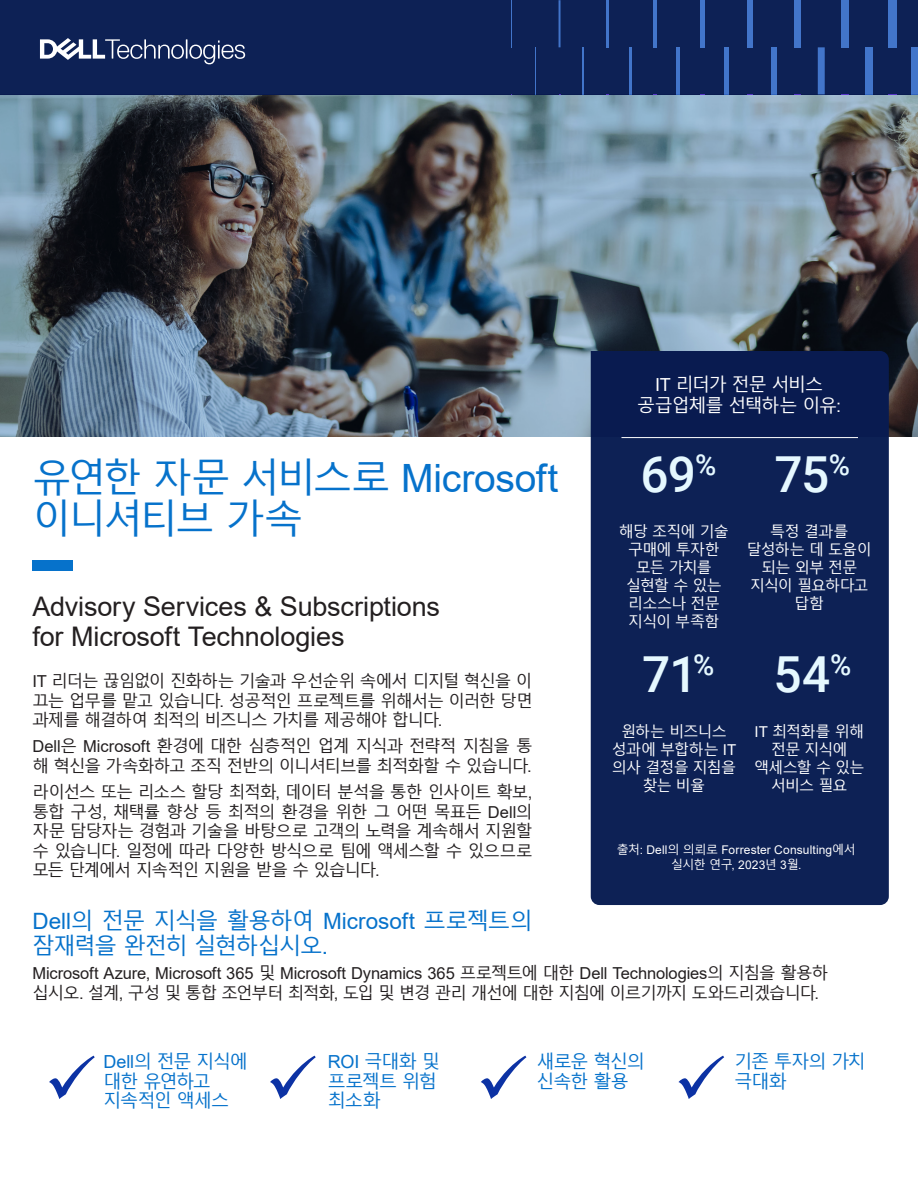
<style>
.page{position:relative;width:918px;height:1188px;background:#fff}
.page>*{position:absolute;margin:0;border:0;box-sizing:border-box;transform-origin:0 0}
.At_a_Glance{font:500 49.65px "Roboto";letter-spacing:-.02em;color:#e5f8ff}
.Document_Headline{font:39px/40.5px "Malgun Gothic";letter-spacing:-.07em;color:#0672cb}
.Body_copy_Dell_Dark_Gray_9_12{font:27px/30px "Arial";letter-spacing:-.005em;color:#231f20}
.Body_Text{font:22.5px/25.5px "Malgun Gothic";letter-spacing:-.065em;color:#0672cb}
.At_a_Glance-2{font:18px/19.5px "Malgun Gothic";letter-spacing:-.055em;color:#0672cb}
.At_a_Glance-3{font:18px/21px "Malgun Gothic";letter-spacing:-.065em;color:#fff;text-align:center}
.Body_Text-2{font:16.5px/19.5px "Malgun Gothic";letter-spacing:-.06em;color:#231f20;text-align:justify}
.Body_Text-3{font:16.5px/19.5px "Arial";letter-spacing:-.01em;color:#231f20}
.At_a_Glance-4{font:15px/18px "Malgun Gothic";letter-spacing:-.055em;color:#fff;text-align:center}
.At_a_Glance-5{font:12px/15px "Arial";letter-spacing:.01em;color:#fff;text-align:center}
.s1{font-family:"Arial"}
.s2{font-family:"Malgun Gothic"}
</style>
<div class="page">
<div style="left:32px;top:561px;width:41px;height:10px;background:#0672cb"></div>
<svg style="left:49px;top:1056px;width:46px;height:43px"></svg>
<svg style="left:270px;top:1056px;width:46px;height:43px"></svg>
<svg style="left:481px;top:1056px;width:45px;height:43px"></svg>
<svg style="left:678px;top:1056px;width:46px;height:43px"></svg>
<div style="left:0;top:0;width:918px;height:94px;background:#0d2155"></div>
<svg style="left:40px;top:38px;width:205px;height:26px"></svg>
<hr style="left:511px;top:0;width:1px;height:47px;background:#4275ca">
<div style="left:888px;top:0;width:9px;height:47px;background:#4275ca"></div>
<div style="left:841px;top:0;width:8px;height:47px;background:#4275ca"></div>
<div style="left:794px;top:0;width:7px;height:47px;background:#4275ca"></div>
<div style="left:747px;top:0;width:6px;height:47px;background:#4275ca"></div>
<div style="left:700px;top:0;width:5px;height:47px;background:#4275ca"></div>
<hr style="left:653px;top:0;width:4px;height:47px;background:#4275ca">
<hr style="left:606px;top:0;width:3px;height:47px;background:#4275ca">
<hr style="left:559px;top:0;width:2px;height:47px;background:#4275ca">
<hr style="left:535px;top:47px;width:1px;height:48px;background:#4275ca">
<div style="left:912px;top:47px;width:6px;height:48px;background:#4275ca"></div>
<div style="left:865px;top:47px;width:8px;height:48px;background:#4275ca"></div>
<div style="left:818px;top:47px;width:7px;height:48px;background:#4275ca"></div>
<div style="left:771px;top:47px;width:6px;height:48px;background:#4275ca"></div>
<div style="left:724px;top:47px;width:5px;height:48px;background:#4275ca"></div>
<hr style="left:676px;top:47px;width:4px;height:48px;background:#4275ca">
<hr style="left:629px;top:47px;width:3px;height:48px;background:#4275ca">
<hr style="left:582px;top:47px;width:2px;height:48px;background:#4275ca">
<div style="left:591px;top:437px;width:298px;height:468px;background:#0d2155"></div>
<hr style="left:621px;top:437px;width:237px;height:1px;background:#fff">
<img style="left:0;top:94px;width:918px;height:343px">
<p class="Document_Headline" style="left:32px;top:459px;width:527px">유연한 자문 서비스로 <span class="s1">Microsoft </span>이니셔티브 가속</p>
<p class="Body_copy_Dell_Dark_Gray_9_12" style="left:32px;top:591px;width:409px">Advisory Services &amp; Subscriptions for Microsoft Technologies</p>
<p class="Body_Text-2" style="left:32px;top:672px;width:502px"><span class="s1">IT</span> 리더는 끊임없이 진화하는 기술과 우선순위 속에서 디지털 혁신을 이 끄는 업무를 맡고 있습니다<span class="s1">.</span> 성공적인 프로젝트를 위해서는 이러한 당면 과제를 해결하여 최적의 비즈니스 가치를 제공해야 합니다<span class="s1">.</span></p>
<p class="Body_Text-2" style="left:32px;top:737px;width:502px"><span class="s1">Dell</span>은 <span class="s1">Microsoft</span> 환경에 대한 심층적인 업계 지식과 전략적 지침을 통 해 혁신을 가속화하고 조직 전반의 이니셔티브를 최적화할 수 있습니다<span class="s1">.</span></p>
<p class="Body_Text-2" style="left:32px;top:783px;width:502px">라이선스 또는 리소스 할당 최적화<span class="s1">,</span> 데이터 분석을 통한 인사이트 확보<span class="s1">, </span>통합 구성<span class="s1">,</span> 채택률 향상 등 최적의 환경을 위한 그 어떤 목표든 <span class="s1">Dell</span>의 자문 담당자는 경험과 기술을 바탕으로 고객의 노력을 계속해서 지원할 수 있습니다<span class="s1">.</span> 일정에 따라 다양한 방식으로 팀에 액세스할 수 있으므로 모든 단계에서 지속적인 지원을 받을 수 있습니다<span class="s1">.</span></p>
<p class="Body_Text" style="left:32px;top:908px;width:502px"><span class="s1">Dell</span>의 전문 지식을 활용하여 <span class="s1">Microsoft</span> 프로젝트의 잠재력을 완전히 실현하십시오<span class="s1">.</span></p>
<p class="At_a_Glance-3" style="left:637px;top:375px;width:206px"><span class="s1">IT</span> 리더가 전문 서비스 공급업체를 선택하는 이유<span class="s1">:</span></p>
<p class="At_a_Glance" style="left:641px;top:440px;width:77px">69<sup>%</sup></p>
<p class="At_a_Glance-4" style="left:619px;top:523px;width:111px">해당 조직에 기술 구매에 투자한 모든 가치를 실현할 수 있는 리소스나 전문 지식이 부족함</p>
<p class="At_a_Glance" style="left:642px;top:640px;width:74px">71<sup>%</sup></p>
<p class="At_a_Glance-4" style="left:612px;top:723px;width:126px">원하는 비즈니스 성과에 부합하는 <span class="s1">IT </span>의사 결정을 지침을 찾는 비율</p>
<p class="At_a_Glance" style="left:775px;top:440px;width:77px">75<sup>%</sup></p>
<p class="At_a_Glance-4" style="left:747px;top:523px;width:126px">특정 결과를 달성하는 데 도움이 되는 외부 전문 지식이 필요하다고 답함</p>
<p class="At_a_Glance" style="left:773px;top:640px;width:79px">54<sup>%</sup></p>
<p class="At_a_Glance-4" style="left:754px;top:723px;width:112px"><span class="s1">IT</span> 최적화를 위해 전문 지식에 액세스할 수 있는 서비스 필요</p>
<p class="At_a_Glance-5" style="left:617px;top:843px;width:240px"><span class="s2">출처</span>: Dell<span class="s2">의 의뢰로</span> Forrester Consulting<span class="s2">에서 실시한 연구</span>, 2023<span class="s2">년</span> 3<span class="s2">월</span>.</p>
<p class="Body_Text-3" style="left:32px;top:964px;width:797px">Microsoft Azure, Microsoft 365 <span class="s2">및</span> Microsoft Dynamics 365 <span class="s2">프로젝트에 대한</span> Dell Technologies<span class="s2">의 지침을 활용하 십시오</span>. <span class="s2">설계</span>, <span class="s2">구성 및 통합 조언부터 최적화</span>, <span class="s2">도입 및 변경 관리 개선에 대한 지침에 이르기까지 도와드리겠습니다</span>.</p>
<p class="At_a_Glance-2" style="left:103px;top:1052px;width:146px"><span class="s1">Dell</span>의 전문 지식에 대한 유연하고 지속적인 액세스</p>
<p class="At_a_Glance-2" style="left:328px;top:1052px;width:113px"><span class="s1">ROI</span> 극대화 및 프로젝트 위험 최소화</p>
<p class="At_a_Glance-2" style="left:537px;top:1052px;width:110px">새로운 혁신의 신속한 활용</p>
<p class="At_a_Glance-2" style="left:734px;top:1052px;width:133px">기존 투자의 가치 극대화</p>
</div>
